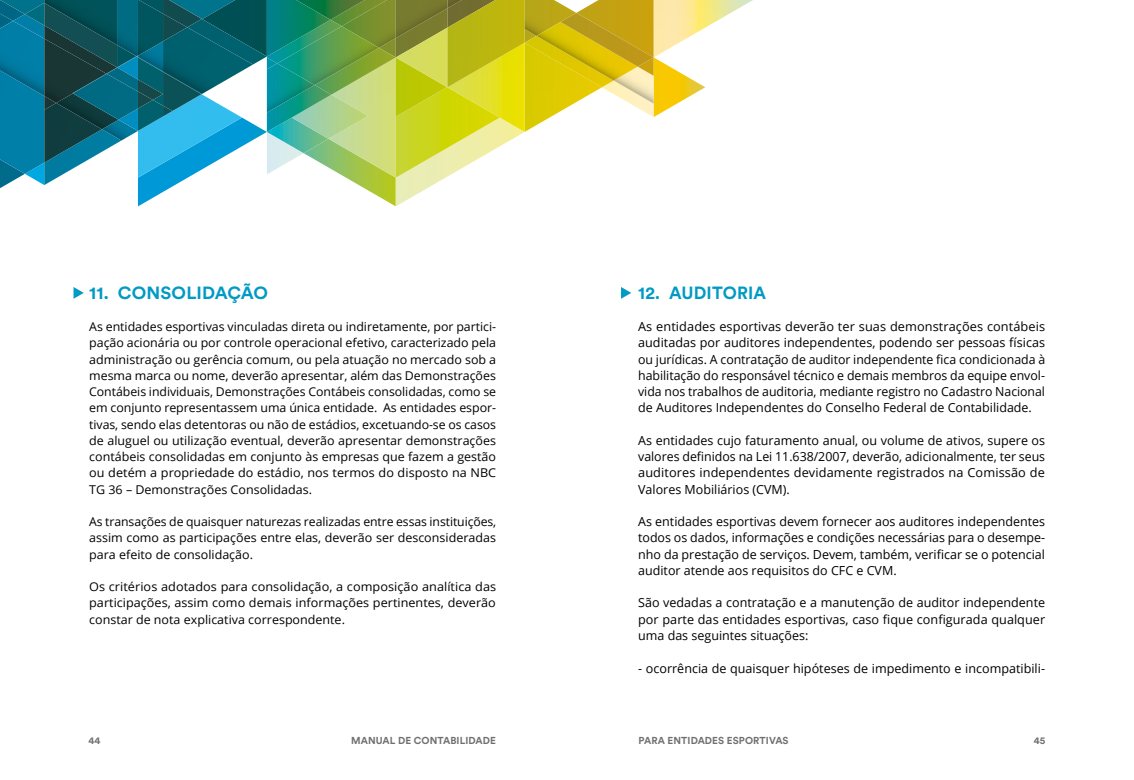
<style>
.page{position:relative;width:1134px;height:780px;background:#fff}
.page>*{position:absolute;margin:0;border:0;box-sizing:border-box;transform-origin:0 0}
.t1{font:17.5px "Circular Std Bold";letter-spacing:.01em;color:#009ac4}
.t2{font:12.5px/16.2px "Open Sans";color:#000;text-align:justify}
.t3{font:12.12px/16.2px "Open Sans";color:#000;text-align:justify}
.t4{font:12.12px/16.2px "Open Sans";color:#000;text-align:justify;scale:1.05 1}
.t5{font:10px "Circular Std Bold";letter-spacing:.01em;color:#706f6f}
</style>
<div class="page">
<img style="left:0;top:174px;width:25px;height:14px">
<img style="left:304px;top:153px;width:92px;height:53px">
<img style="left:525px;top:87px;width:77px;height:45px">
<img style="left:653px;top:57px;width:52px;height:60px">
<img style="left:653px;top:0;width:100px;height:57px">
<img style="left:328px;top:95px;width:68px;height:83px">
<img style="left:138px;top:117px;width:129px;height:89px">
<img style="left:25px;top:174px;width:19px;height:11px">
<img style="left:0;top:96px;width:44px;height:78px">
<img style="left:202px;top:0;width:94px;height:19px">
<img style="left:138px;top:95px;width:104px;height:83px">
<img style="left:267px;top:153px;width:37px;height:21px">
<img style="left:267px;top:132px;width:61px;height:21px">
<img style="left:292px;top:95px;width:76px;height:44px">
<img style="left:296px;top:0;width:46px;height:19px">
<img style="left:253px;top:19px;width:143px;height:76px">
<img style="left:331px;top:57px;width:65px;height:38px">
<img style="left:267px;top:57px;width:64px;height:75px">
<img style="left:267px;top:117px;width:25px;height:15px">
<img style="left:292px;top:95px;width:39px;height:22px">
<img style="left:202px;top:19px;width:65px;height:45px">
<img style="left:396px;top:132px;width:128px;height:74px">
<img style="left:44px;top:140px;width:77px;height:45px">
<img style="left:138px;top:72px;width:25px;height:8px">
<img style="left:163px;top:94px;width:39px;height:17px">
<img style="left:44px;top:110px;width:58px;height:53px">
<img style="left:138px;top:80px;width:25px;height:20px">
<img style="left:0;top:0;width:44px;height:21px">
<img style="left:25px;top:3px;width:19px;height:18px">
<img style="left:163px;top:0;width:39px;height:27px">
<img style="left:106px;top:45px;width:11px;height:22px">
<img style="left:396px;top:38px;width:129px;height:94px">
<img style="left:447px;top:0;width:78px;height:87px">
<img style="left:413px;top:68px;width:34px;height:19px">
<img style="left:117px;top:0;width:21px;height:68px">
<img style="left:118px;top:68px;width:20px;height:6px">
<svg style="left:106px;top:67px;width:12px;height:7px"></svg>
<img style="left:602px;top:87px;width:51px;height:30px">
<img style="left:525px;top:36px;width:89px;height:51px">
<img style="left:576px;top:0;width:77px;height:13px">
<img style="left:525px;top:0;width:51px;height:36px">
<img style="left:614px;top:76px;width:39px;height:28px">
<img style="left:536px;top:22px;width:102px;height:58px">
<img style="left:576px;top:67px;width:77px;height:9px">
<img style="left:560px;top:13px;width:93px;height:54px">
<img style="left:342px;top:0;width:54px;height:48px">
<img style="left:277px;top:26px;width:102px;height:59px">
<img style="left:267px;top:63px;width:48px;height:50px">
<img style="left:396px;top:0;width:51px;height:38px">
<img style="left:447px;top:0;width:15px;height:8px">
<img style="left:138px;top:56px;width:25px;height:16px">
<img style="left:163px;top:27px;width:90px;height:67px">
<img style="left:138px;top:0;width:25px;height:56px">
<img style="left:163px;top:14px;width:24px;height:27px">
<img style="left:44px;top:0;width:73px;height:45px">
<img style="left:0;top:14px;width:13px;height:7px">
<img style="left:0;top:21px;width:44px;height:75px">
<img style="left:163px;top:116px;width:9px;height:15px">
<img style="left:102px;top:129px;width:36px;height:11px">
<img style="left:138px;top:100px;width:25px;height:31px">
<svg style="left:163px;top:106px;width:9px;height:10px"></svg>
<img style="left:56px;top:103px;width:63px;height:26px">
<img style="left:138px;top:91px;width:15px;height:17px">
<img style="left:44px;top:39px;width:62px;height:64px">
<img style="left:119px;top:120px;width:19px;height:11px">
<img style="left:73px;top:74px;width:65px;height:46px">
<img style="left:73px;top:74px;width:34px;height:19px">
<svg style="left:74px;top:287px;width:10px;height:12px"></svg>
<svg style="left:621px;top:287px;width:10px;height:12px"></svg>
<h1 class="t1" style="left:89px;top:281px;width:180px">11. CONSOLIDAÇÃO</h1>
<p class="t3" style="left:89px;top:318px;width:409px">As entidades esportivas vinculadas direta ou indiretamente, por partici&shy;pação acionária ou por controle operacional efetivo, caracterizado pela administração ou gerência comum, ou pela atuação no mercado sob a mesma marca ou nome, deverão apresentar, além das Demonstrações Contábeis individuais, Demonstrações Contábeis consolidadas, como se em conjunto representassem uma única entidade. As entidades espor&shy;tivas, sendo elas detentoras ou não de estádios, excetuando-se os casos de aluguel ou utilização eventual, deverão apresentar demonstrações contábeis consolidadas em conjunto às empresas que fazem a gestão ou detém a propriedade do estádio, nos termos do disposto na NBC TG 36 – Demonstrações Consolidadas.</p>
<p class="t3" style="left:89px;top:513px;width:409px">As transações de quaisquer naturezas realizadas entre essas instituições, assim como as participações entre elas, deverão ser desconsideradas para efeito de consolidação.</p>
<p class="t4" style="left:89px;top:578px;width:389px">Os critérios adotados para consolidação, a composição analítica das participações, assim como demais informações pertinentes, deverão constar de nota explicativa correspondente.</p>
<h1 class="t1" style="left:638px;top:281px;width:130px">12. AUDITORIA</h1>
<p class="t2" style="left:638px;top:318px;width:409px">As entidades esportivas deverão ter suas demonstrações contábeis auditadas por auditores independentes, podendo ser pessoas físicas ou jurídicas. A contratação de auditor independente fica condicionada à habilitação do responsável técnico e demais membros da equipe envol&shy;vida nos trabalhos de auditoria, mediante registro no Cadastro Nacional de Auditores Independentes do Conselho Federal de Contabilidade.</p>
<p class="t2" style="left:638px;top:432px;width:408px">As entidades cujo faturamento anual, ou volume de ativos, supere os valores definidos na Lei 11.638/2007, deverão, adicionalmente, ter seus auditores independentes devidamente registrados na Comissão de Valores Mobiliários (CVM).</p>
<p class="t2" style="left:638px;top:513px;width:408px">As entidades esportivas devem fornecer aos auditores independentes todos os dados, informações e condições necessárias para o desempe&shy;nho da prestação de serviços. Devem, também, verificar se o potencial auditor atende aos requisitos do CFC e CVM.</p>
<p class="t2" style="left:638px;top:594px;width:408px">São vedadas a contratação e a manutenção de auditor independente por parte das entidades esportivas, caso fique configurada qualquer uma das seguintes situações:</p>
<p class="t2" style="left:638px;top:659px;width:408px">- ocorrência de quaisquer hipóteses de impedimento e incompatibili-</p>
<p class="t5" style="left:89px;top:733px;width:13px">44</p>
<p class="t5" style="left:351px;top:733px;width:146px">MANUAL DE CONTABILIDADE</p>
<p class="t5" style="left:638px;top:733px;width:152px">PARA ENTIDADES ESPORTIVAS</p>
<p class="t5" style="left:1034px;top:733px;width:13px">45</p>
</div>
